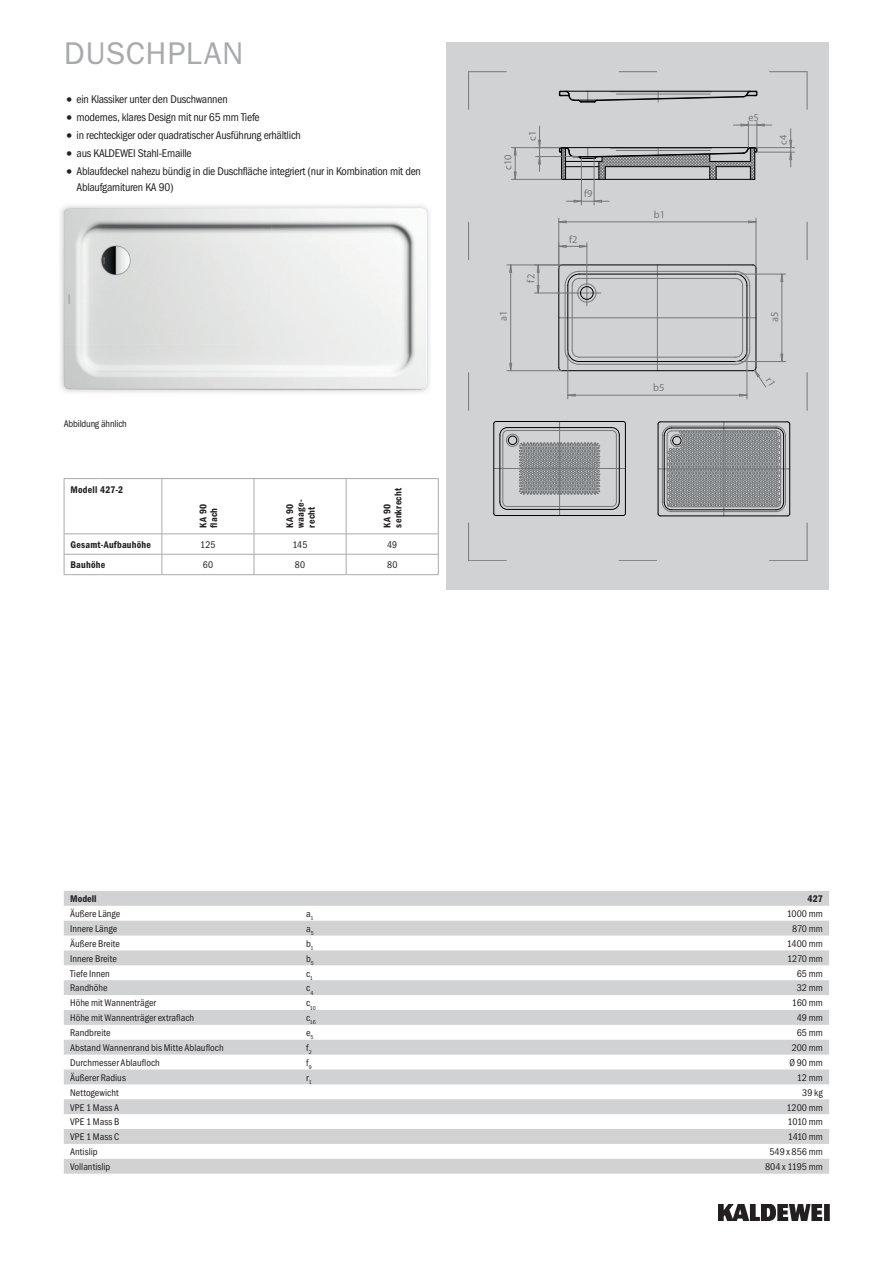
<style>
.page{position:relative;width:893px;height:1263px;background:#fff}
.page>*{position:absolute;margin:0;border:0;box-sizing:border-box;transform-origin:0 0}
.t1{font:31.5px "Franklin Gothic ITC";letter-spacing:.025em;color:#a8a9ad}
.t2{font:11.25px/15.8px "Franklin Gothic Cond ITC";letter-spacing:-.02em;color:#231f20}
.t3{font:10.65px "Myriad Pro";color:#75797b}
.t4{font:9.75px "Franklin Gothic Cond ITC";color:#231f20}
.t5{font:600 9.75px/10.8px "Franklin Gothic Cond ITC";letter-spacing:.02em;color:#231f20}
.t6{font:9.75px "Franklin Gothic Cond ITC";letter-spacing:-.02em;color:#231f20}
.t7{font:5.7px "Franklin Gothic Cond ITC";color:#231f20}
.s1{font-size:15.75px}
</style>
<div class="page">
<img style="left:719px;top:1204px;width:110px;height:16px">
<div style="left:446px;top:43px;width:383px;height:547px;background:#d1d2d4"></div>
<img style="left:60px;top:205px;width:370px;height:188px">
<img style="left:64px;top:208px;width:363px;height:182px">
<svg style="left:64px;top:891px;width:765px;height:283px;fill:#d7d8da"></svg>
<hr style="left:64px;top:478px;width:36px;height:1px;background:#a8a9ad">
<hr style="left:64px;top:479px;width:1px;height:55px;background:#a8a9ad">
<hr style="left:162px;top:478px;width:92px;height:1px;background:#a8a9ad">
<hr style="left:254px;top:478px;width:92px;height:1px;background:#a8a9ad">
<hr style="left:254px;top:479px;width:1px;height:55px;background:#a8a9ad">
<hr style="left:346px;top:478px;width:93px;height:1px;background:#a8a9ad">
<hr style="left:346px;top:479px;width:1px;height:55px;background:#a8a9ad">
<hr style="left:438px;top:479px;width:1px;height:55px;background:#a8a9ad">
<hr style="left:64px;top:534px;width:36px;height:1px;background:#a8a9ad">
<hr style="left:162px;top:534px;width:92px;height:1px;background:#a8a9ad">
<hr style="left:254px;top:534px;width:92px;height:1px;background:#a8a9ad">
<hr style="left:346px;top:534px;width:93px;height:1px;background:#a8a9ad">
<hr style="left:64px;top:554px;width:36px;height:1px;background:#a8a9ad">
<svg style="left:64px;top:534px;width:1px;height:40px"></svg>
<hr style="left:100px;top:554px;width:62px;height:1px;background:#a8a9ad">
<hr style="left:64px;top:574px;width:36px;height:1px;background:#a8a9ad">
<hr style="left:100px;top:574px;width:62px;height:1px;background:#a8a9ad">
<hr style="left:162px;top:554px;width:92px;height:1px;background:#a8a9ad">
<hr style="left:162px;top:574px;width:92px;height:1px;background:#a8a9ad">
<svg style="left:162px;top:534px;width:1px;height:40px"></svg>
<hr style="left:254px;top:554px;width:92px;height:1px;background:#a8a9ad">
<svg style="left:254px;top:534px;width:1px;height:40px"></svg>
<hr style="left:254px;top:574px;width:92px;height:1px;background:#a8a9ad">
<hr style="left:346px;top:554px;width:93px;height:1px;background:#a8a9ad">
<svg style="left:346px;top:534px;width:1px;height:40px"></svg>
<svg style="left:438px;top:534px;width:1px;height:40px"></svg>
<hr style="left:346px;top:574px;width:93px;height:1px;background:#a8a9ad">
<hr style="left:100px;top:478px;width:62px;height:1px;background:#a8a9ad">
<hr style="left:162px;top:479px;width:1px;height:55px;background:#a8a9ad">
<hr style="left:100px;top:534px;width:62px;height:1px;background:#a8a9ad">
<svg style="left:468px;top:71px;width:340px;height:490px"></svg>
<h1 class="t1" style="left:64px;top:34px;width:181px">DUSCHPLAN</h1>
<p class="t2" style="left:64px;top:92px;width:165px"><span class="s1">•</span> ein Klassiker unter den Duschwannen</p>
<p class="t2" style="left:64px;top:110px;width:197px"><span class="s1">•</span> modernes, klares Design mit nur 65 mm Tiefe</p>
<p class="t2" style="left:64px;top:127px;width:239px"><span class="s1">•</span> in rechteckiger oder quadratischer Ausführung erhältlich</p>
<p class="t2" style="left:64px;top:145px;width:129px"><span class="s1">•</span> aus KALDEWEI Stahl-Emaille</p>
<p class="t2" style="left:77px;top:163px;width:346px;text-indent:-13px"><span class="s1">•</span> Ablaufdeckel nahezu bündig in die Duschfläche integriert (nur in Kombination mit den<br>Ablaufgarnituren KA 90)</p>
<p class="t6" style="left:64px;top:418px;width:65px">Abbildung ähnlich</p>
<p class="t5" style="left:70px;top:484px;width:54px">Modell 427-2</p>
<p class="t5" style="left:198px;top:527px;width:25px;rotate:-90deg">KA 90 flach</p>
<p class="t5" style="left:284px;top:527px;width:29px;rotate:-90deg">KA 90 waage&shy;recht</p>
<p class="t5" style="left:382px;top:527px;width:41px;rotate:-90deg">KA 90 senkrecht</p>
<p class="t5" style="left:70px;top:539px;width:82px">Gesamt-Aufbauhöhe</p>
<p class="t4" style="left:200px;top:539px;width:17px">125</p>
<p class="t4" style="left:292px;top:539px;width:17px">145</p>
<p class="t4" style="left:387px;top:539px;width:12px">49</p>
<p class="t5" style="left:70px;top:560px;width:36px">Bauhöhe</p>
<p class="t4" style="left:203px;top:559px;width:12px">60</p>
<p class="t4" style="left:295px;top:559px;width:12px">80</p>
<p class="t4" style="left:387px;top:559px;width:12px">80</p>
<p class="t3" style="left:501px;top:170px;width:17px;rotate:-90deg">c10</p>
<p class="t3" style="left:526px;top:141px;width:12px;rotate:-90deg">c1</p>
<p class="t3" style="left:524px;top:282px;width:10px;rotate:-90deg">f2</p>
<p class="t3" style="left:584px;top:187px;width:10px">f9</p>
<p class="t3" style="left:569px;top:232px;width:10px">f2</p>
<p class="t3" style="left:654px;top:208px;width:13px">b1</p>
<p class="t3" style="left:748px;top:111px;width:12px">e5</p>
<p class="t3" style="left:777px;top:145px;width:12px;rotate:-90deg">c4</p>
<p class="t3" style="left:497px;top:321px;width:12px;rotate:-90deg">a1</p>
<p class="t3" style="left:768px;top:322px;width:12px;rotate:-90deg">a5</p>
<p class="t3" style="left:653px;top:381px;width:13px">b5</p>
<p class="t5" style="left:70px;top:893px;width:28px">Modell</p>
<p class="t5" style="left:807px;top:893px;width:17px">427</p>
<p class="t4" style="left:70px;top:908px;width:52px">Äußere Länge</p>
<p class="t4" style="left:306px;top:908px;width:9px">a<sub>1</sub></p>
<p class="t4" style="left:787px;top:908px;width:38px">1000 mm</p>
<p class="t4" style="left:70px;top:923px;width:49px">Innere Länge</p>
<p class="t4" style="left:306px;top:923px;width:9px">a<sub>5</sub></p>
<p class="t4" style="left:792px;top:923px;width:32px">870 mm</p>
<p class="t4" style="left:70px;top:938px;width:51px">Äußere Breite</p>
<p class="t4" style="left:306px;top:938px;width:9px">b<sub>1</sub></p>
<p class="t4" style="left:787px;top:938px;width:38px">1400 mm</p>
<p class="t4" style="left:70px;top:953px;width:48px">Innere Breite</p>
<p class="t4" style="left:306px;top:953px;width:9px">b<sub>5</sub></p>
<p class="t4" style="left:787px;top:953px;width:37px">1270 mm</p>
<p class="t4" style="left:70px;top:967px;width:41px">Tiefe Innen</p>
<p class="t4" style="left:306px;top:967px;width:8px">c<sub>1</sub></p>
<p class="t4" style="left:797px;top:967px;width:28px">65 mm</p>
<p class="t4" style="left:70px;top:982px;width:39px">Randhöhe</p>
<p class="t4" style="left:306px;top:982px;width:9px">c<sub>4</sub></p>
<p class="t4" style="left:797px;top:982px;width:27px">32 mm</p>
<p class="t4" style="left:70px;top:997px;width:87px">Höhe mit Wannenträger</p>
<p class="t7" style="left:306px;top:1004px;width:11px"><sup>c</sup>10</p>
<p class="t4" style="left:792px;top:997px;width:32px">160 mm</p>
<p class="t4" style="left:70px;top:1012px;width:126px">Höhe mit Wannenträger extraflach</p>
<p class="t7" style="left:306px;top:1019px;width:11px"><sup>c</sup>16</p>
<p class="t4" style="left:797px;top:1012px;width:27px">49 mm</p>
<p class="t4" style="left:70px;top:1027px;width:42px">Randbreite</p>
<p class="t4" style="left:306px;top:1027px;width:9px">e<sub>5</sub></p>
<p class="t4" style="left:797px;top:1027px;width:28px">65 mm</p>
<p class="t4" style="left:70px;top:1042px;width:155px">Abstand Wannenrand bis Mitte Ablaufloch</p>
<p class="t4" style="left:306px;top:1042px;width:7px">f<sub>2</sub></p>
<p class="t4" style="left:792px;top:1042px;width:33px">200 mm</p>
<p class="t4" style="left:70px;top:1057px;width:91px">Durchmesser Ablaufloch</p>
<p class="t4" style="left:306px;top:1057px;width:7px">f<sub>9</sub></p>
<p class="t4" style="left:789px;top:1057px;width:35px">Ø 90 mm</p>
<p class="t4" style="left:70px;top:1072px;width:57px">Äußerer Radius</p>
<p class="t4" style="left:306px;top:1072px;width:7px">r<sub>1</sub></p>
<p class="t4" style="left:797px;top:1072px;width:27px">12 mm</p>
<p class="t4" style="left:70px;top:1087px;width:50px">Nettogewicht</p>
<p class="t4" style="left:802px;top:1087px;width:22px">39 kg</p>
<p class="t4" style="left:70px;top:1101px;width:50px">VPE 1 Mass A</p>
<p class="t4" style="left:787px;top:1101px;width:38px">1200 mm</p>
<p class="t4" style="left:70px;top:1116px;width:51px">VPE 1 Mass B</p>
<p class="t4" style="left:787px;top:1116px;width:37px">1010 mm</p>
<p class="t4" style="left:70px;top:1131px;width:51px">VPE 1 Mass C</p>
<p class="t4" style="left:788px;top:1131px;width:36px">1410 mm</p>
<p class="t4" style="left:70px;top:1146px;width:29px">Antislip</p>
<p class="t4" style="left:769px;top:1146px;width:55px">549 x 856 mm</p>
<p class="t4" style="left:70px;top:1161px;width:42px">Vollantislip</p>
<p class="t4" style="left:765px;top:1161px;width:59px">804 x 1195 mm</p>
</div>
